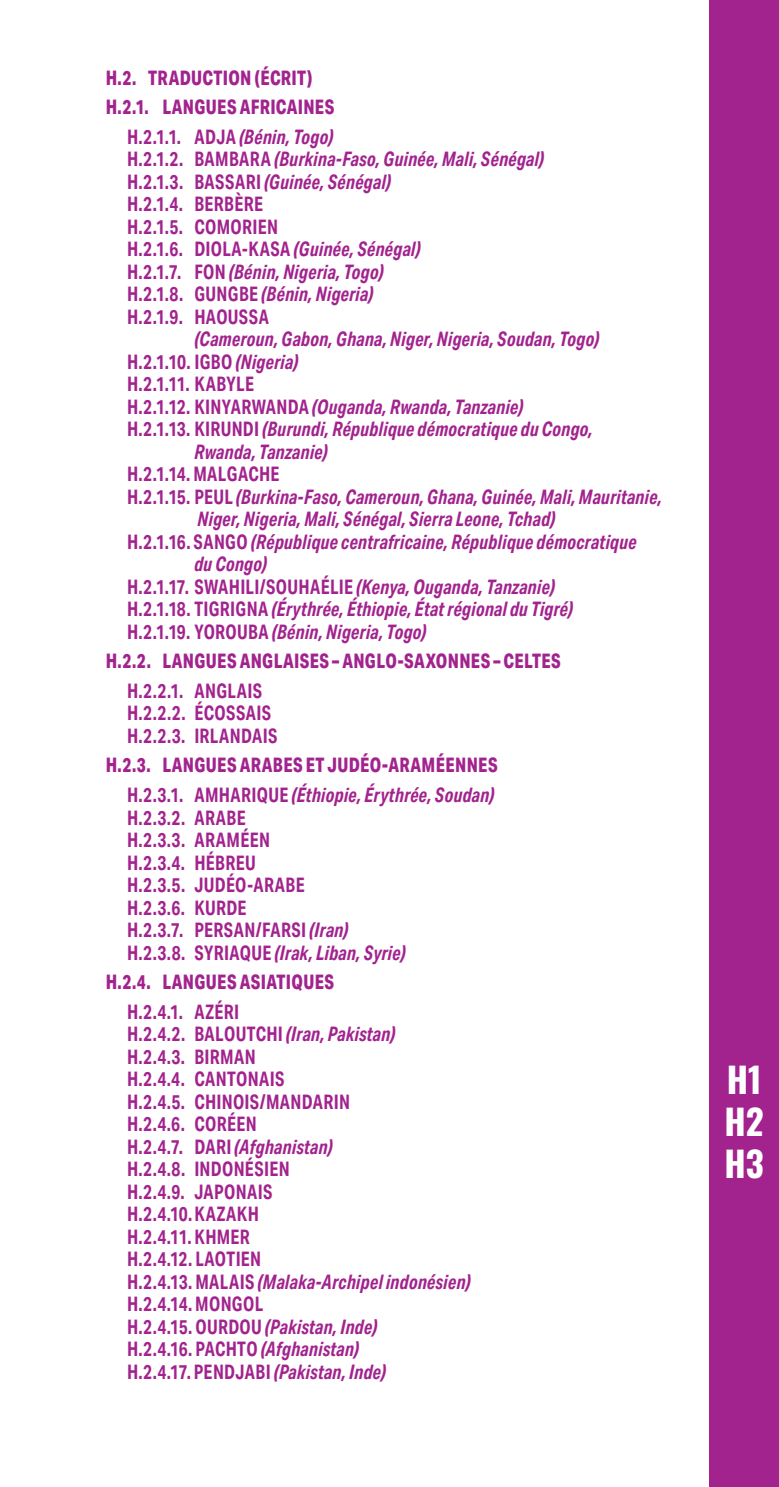
<style>
.page{position:relative;width:779px;height:1487px;background:#fff}
.page>*{position:absolute;margin:0;border:0;box-sizing:border-box;transform-origin:0 0}
.t1{font:700 35px/42px "Oswald";color:#fff;text-align:justify}
.Nomenclature_retrait{font:700 20px/22.5px "Aktiv Grotesk Cd";letter-spacing:.02em;color:#a2238e;scale:.9 1}
.Nomenclature_retrait-2{font:italic 700 20px "Aktiv Grotesk Cd";letter-spacing:.015em;color:#a2238e;scale:.9 1}
.Nomenclature{font:800 20px "Aktiv Grotesk Cd";letter-spacing:.02em;color:#a2238e;scale:.9 1}
.s1{font-style:italic}
.s2{font-style:normal}
</style>
<div class="page">
<div style="left:708px;top:0;width:70px;height:1487px;background:#a2238e"></div>
<p class="Nomenclature" style="left:106px;top:66px;width:231px">H.2. TRADUCTION (ÉCRIT)</p>
<p class="Nomenclature" style="left:106px;top:95px;width:255px">H.2.1. LANGUES AFRICAINES</p>
<p class="Nomenclature_retrait" style="left:127px;top:126px;width:231px">H.2.1.1. ADJA <span class="s1">(Bénin, Togo)</span></p>
<p class="Nomenclature_retrait-2" style="left:127px;top:148px;width:465px"><span class="s2">H.2.1.2. BAMBARA</span> (Burkina-Faso, Guinée, Mali, Sénégal)</p>
<p class="Nomenclature_retrait-2" style="left:127px;top:170px;width:295px"><span class="s2">H.2.1.3. BASSARI</span> (Guinée, Sénégal)</p>
<p class="Nomenclature_retrait" style="left:127px;top:193px;width:153px">H.2.1.4. BERBÈRE</p>
<p class="Nomenclature_retrait" style="left:127px;top:216px;width:169px">H.2.1.5. COMORIEN</p>
<p class="Nomenclature_retrait" style="left:127px;top:238px;width:327px">H.2.1.6. DIOLA-KASA <span class="s1">(Guinée, Sénégal)</span></p>
<p class="Nomenclature_retrait-2" style="left:127px;top:260px;width:286px"><span class="s2">H.2.1.7. FON</span> (Bénin, Nigeria, Togo)</p>
<p class="Nomenclature_retrait-2" style="left:127px;top:283px;width:275px"><span class="s2">H.2.1.8. GUNGBE</span> (Bénin, Nigeria)</p>
<p class="Nomenclature_retrait" style="left:127px;top:306px;width:159px">H.2.1.9. HAOUSSA</p>
<p class="Nomenclature_retrait-2" style="left:194px;top:328px;width:451px">(Cameroun, Gabon, Ghana, Niger, Nigeria, Soudan, Togo)</p>
<p class="Nomenclature_retrait" style="left:127px;top:351px;width:192px">H.2.1.10. IGBO <span class="s1">(Nigeria)</span></p>
<p class="Nomenclature_retrait" style="left:127px;top:373px;width:143px">H.2.1.11. KABYLE</p>
<p class="Nomenclature_retrait-2" style="left:127px;top:395px;width:442px"><span class="s2">H.2.1.12. KINYARWANDA</span> (Ouganda, Rwanda, Tanzanie)</p>
<p class="Nomenclature_retrait-2" style="left:127px;top:418px;width:519px"><span class="s2">H.2.1.13. KIRUNDI</span> (Burundi, République démocratique du Congo,</p>
<p class="Nomenclature_retrait-2" style="left:194px;top:440px;width:150px">Rwanda, Tanzanie)</p>
<p class="Nomenclature_retrait" style="left:127px;top:463px;width:171px">H.2.1.14. MALGACHE</p>
<p class="Nomenclature_retrait-2" style="left:127px;top:485px;width:596px"><span class="s2">H.2.1.15. PEUL</span> (Burkina-Faso, Cameroun, Ghana, Guinée, Mali, Mauritanie,</p>
<p class="Nomenclature_retrait-2" style="left:197px;top:508px;width:399px">Niger, Nigeria, Mali, Sénégal, Sierra Leone, Tchad)</p>
<p class="Nomenclature_retrait-2" style="left:127px;top:530px;width:567px"><span class="s2">H.2.1.16. SANGO</span> (République centrafricaine, République démocratique</p>
<p class="Nomenclature_retrait-2" style="left:194px;top:553px;width:82px">du Congo)</p>
<p class="Nomenclature_retrait" style="left:127px;top:576px;width:477px">H.2.1.17. SWAHILI/SOUHAÉLIE <span class="s1">(Kenya, Ouganda, Tanzanie)</span></p>
<p class="Nomenclature_retrait-2" style="left:127px;top:598px;width:497px"><span class="s2">H.2.1.18. TIGRIGNA</span> (Érythrée, Éthiopie, État régional du Tigré)</p>
<p class="Nomenclature_retrait-2" style="left:127px;top:620px;width:334px"><span class="s2">H.2.1.19. YOROUBA</span> (Bénin, Nigeria, Togo)</p>
<p class="Nomenclature" style="left:106px;top:650px;width:507px">H.2.2. LANGUES ANGLAISES – ANGLO-SAXONNES – CELTES</p>
<p class="Nomenclature_retrait" style="left:127px;top:680px;width:168px">H.2.2.1. ANGLAIS<br>H.2.2.2. ÉCOSSAIS<br>H.2.2.3. IRLANDAIS</p>
<p class="Nomenclature" style="left:106px;top:754px;width:437px">H.2.3. LANGUES ARABES ET JUDÉO-ARAMÉENNES</p>
<p class="Nomenclature_retrait" style="left:127px;top:784px;width:409px">H.2.3.1. AMHARIQUE <span class="s1">(Éthiopie, Érythrée, Soudan)<br></span>H.2.3.2. ARABE<br>H.2.3.3. ARAMÉEN<br>H.2.3.4. HÉBREU<br>H.2.3.5. JUDÉO-ARABE<br>H.2.3.6. KURDE<br>H.2.3.7. PERSAN/FARSI <span class="s1">(Iran)<br></span>H.2.3.8. SYRIAQUE <span class="s1">(Irak, Liban, Syrie)</span></p>
<p class="Nomenclature" style="left:106px;top:971px;width:255px">H.2.4. LANGUES ASIATIQUES</p>
<p class="Nomenclature_retrait" style="left:127px;top:1001px;width:383px">H.2.4.1. AZÉRI<br>H.2.4.2. BALOUTCHI <span class="s1">(Iran, Pakistan)<br></span>H.2.4.3. BIRMAN<br>H.2.4.4. CANTONAIS<br>H.2.4.5. CHINOIS/MANDARIN<br>H.2.4.6. CORÉEN<br>H.2.4.7. DARI <span class="s1">(Afghanistan)<br></span>H.2.4.8. INDONÉSIEN<br>H.2.4.9. JAPONAIS<br>H.2.4.10.KAZAKH<br>H.2.4.11. KHMER<br>H.2.4.12. LAOTIEN<br>H.2.4.13. MALAIS <span class="s1">(Malaka-Archipel indonésien)<br></span>H.2.4.14. MONGOL<br>H.2.4.15. OURDOU <span class="s1">(Pakistan, Inde)<br></span>H.2.4.16. PACHTO <span class="s1">(Afghanistan)<br></span>H.2.4.17. PENDJABI <span class="s1">(Pakistan, Inde)</span></p>
<h1 class="t1" style="left:724px;top:1061px;width:41px">H1<br>H2<br>H3</h1>
</div>
